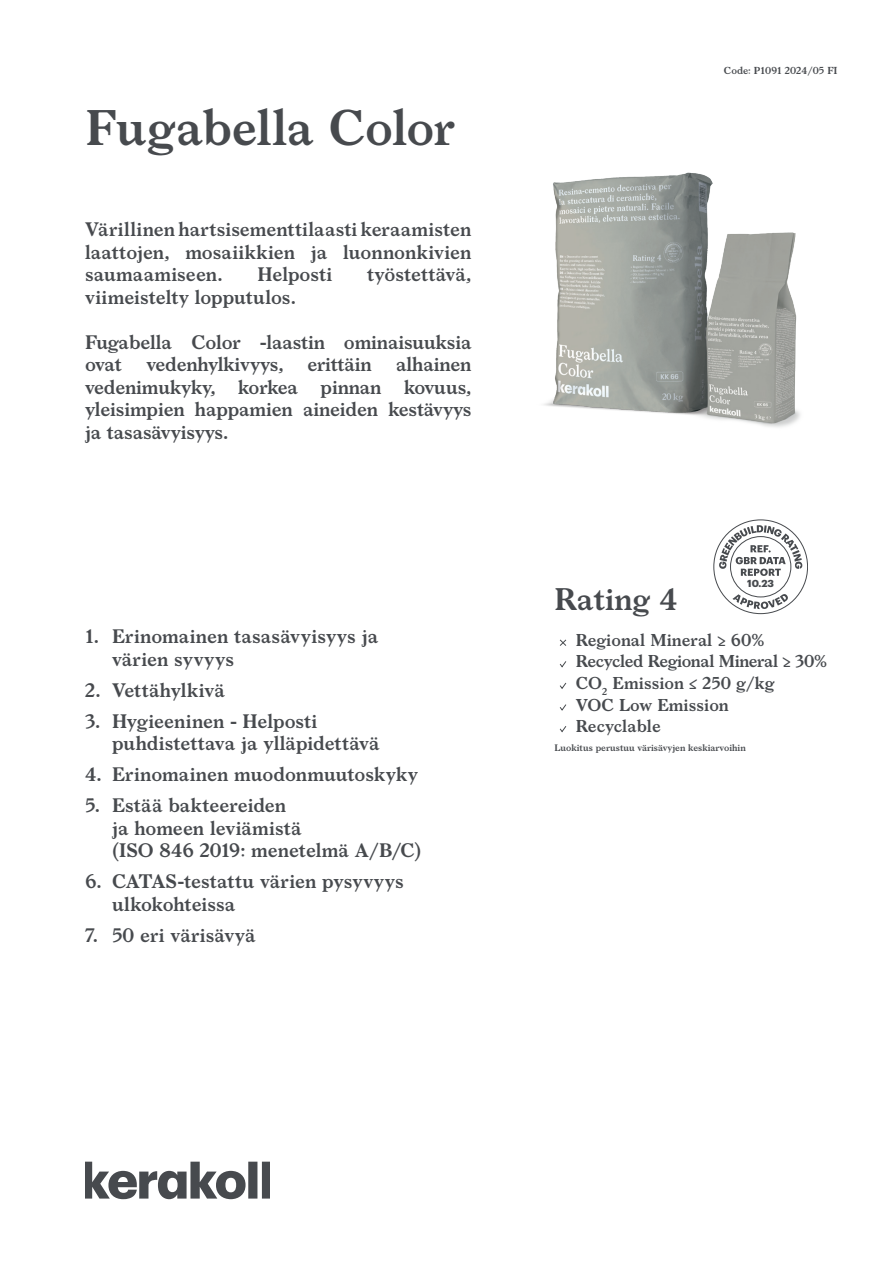
<style>
.page{position:relative;width:893px;height:1263px;background:#fff}
.page>*{position:absolute;margin:0;border:0;box-sizing:border-box;transform-origin:0 0}
.notag_cover_nome_prodotto{font:600 48px "Larish Neue";letter-spacing:-.005em;color:#474a4e}
.cover_eco{font:600 30px "Larish Neue";color:#474a4e}
.cover_descrizione_prodotto{font:600 18.75px/22.5px "Larish Neue";letter-spacing:-.005em;color:#474a4e}
.notag_cover_voci_rating{font:600 16.5px "Larish Neue";color:#474a4e}
.notag_cover_voci_rating-2{font:600 16.5px "Larish Neue";letter-spacing:-.025em;color:#474a4e}
.cover_datareport{font:700 10.05px "Graphik";color:#474a4e}
.t1{font:600 9.75px "Larish Neue";color:#474a4e}
.cover_nota_rating{font:600 9px "Larish Neue";color:#474a4e}
</style>
<div class="page">
<svg style="left:713px;top:519px;width:95px;height:95px"></svg>
<svg style="left:85px;top:1162px;width:184px;height:37px"></svg>
<svg style="left:559px;top:639px;width:8px;height:7px"></svg>
<svg style="left:559px;top:661px;width:8px;height:7px"></svg>
<svg style="left:560px;top:682px;width:7px;height:7px"></svg>
<svg style="left:559px;top:704px;width:8px;height:7px"></svg>
<svg style="left:559px;top:726px;width:8px;height:7px"></svg>
<img style="left:544px;top:172px;width:256px;height:255px">
<p class="notag_cover_nome_prodotto" style="left:85px;top:91px;width:372px">Fugabella Color</p>
<p class="cover_descrizione_prodotto" style="left:85px;top:217px;width:388px;text-align:justify">Värillinen hartsisementtilaasti keraamisten laattojen, mosaiikkien ja luonnonkivien saumaamiseen.</p>
<p class="cover_descrizione_prodotto" style="left:258px;top:262px;width:76px">Helposti</p>
<p class="cover_descrizione_prodotto" style="left:367px;top:262px;width:106px">työstettävä,</p>
<p class="cover_descrizione_prodotto" style="left:85px;top:284px;width:212px">viimeistelty lopputulos.</p>
<p class="cover_descrizione_prodotto" style="left:85px;top:329px;width:388px">Fugabella Color -laastin ominaisuuksia ovat</p>
<p class="cover_descrizione_prodotto" style="left:85px;top:352px;width:388px;text-align:justify;text-indent:311px">alhainen vedenimukyky, korkea pinnan kovuus, yleisimpien happamien aineiden kestävyys ja tasasävyisyys.</p>
<p class="cover_descrizione_prodotto" style="left:146px;top:352px;width:139px">vedenhylkivyys,</p>
<p class="cover_descrizione_prodotto" style="left:307px;top:352px;width:66px">erittäin</p>
<p class="cover_descrizione_prodotto" style="left:112px;top:624px;width:268px;text-indent:-27px">1. Erinomainen tasasävyisyys ja värien syvyys</p>
<p class="cover_descrizione_prodotto" style="left:85px;top:677px;width:141px">2. Vettähylkivä</p>
<p class="cover_descrizione_prodotto" style="left:112px;top:708px;width:269px;text-indent:-27px">3. Hygieeninen - Helposti puhdistettava ja ylläpidettävä</p>
<p class="cover_descrizione_prodotto" style="left:85px;top:762px;width:334px">4. Erinomainen muodonmuutoskyky</p>
<p class="cover_descrizione_prodotto" style="left:112px;top:793px;width:311px;text-indent:-27px">5. Estää bakteereiden<br>ja homeen leviämistä<br>(ISO 846 2019: menetelmä A/B/C)</p>
<p class="cover_descrizione_prodotto" style="left:112px;top:869px;width:293px;text-indent:-27px">6. CATAS-testattu värien pysyvyys ulkokohteissa</p>
<p class="cover_descrizione_prodotto" style="left:85px;top:922px;width:172px">7. 50 eri värisävyä</p>
<p class="t1" style="left:724px;top:63px;width:115px">Code: P1091 2024/05 FI</p>
<p class="cover_eco" style="left:554px;top:576px;width:125px">Rating 4</p>
<p class="cover_datareport" style="left:747px;top:575px;width:28px">10.23</p>
<p class="notag_cover_voci_rating" style="left:576px;top:627px;width:190px">Regional Mineral ≥ 60%</p>
<p class="notag_cover_voci_rating-2" style="left:576px;top:649px;width:253px">Recycled Regional Mineral ≥ 30%</p>
<p class="notag_cover_voci_rating" style="left:576px;top:670px;width:200px">CO<sub>2</sub> Emission ≤ 250 g/kg</p>
<p class="notag_cover_voci_rating" style="left:576px;top:692px;width:155px">VOC Low Emission</p>
<p class="notag_cover_voci_rating" style="left:576px;top:713px;width:86px">Recyclable</p>
<p class="cover_nota_rating" style="left:554px;top:741px;width:193px">Luokitus perustuu värisävyjen keskiarvoihin</p>
</div>
